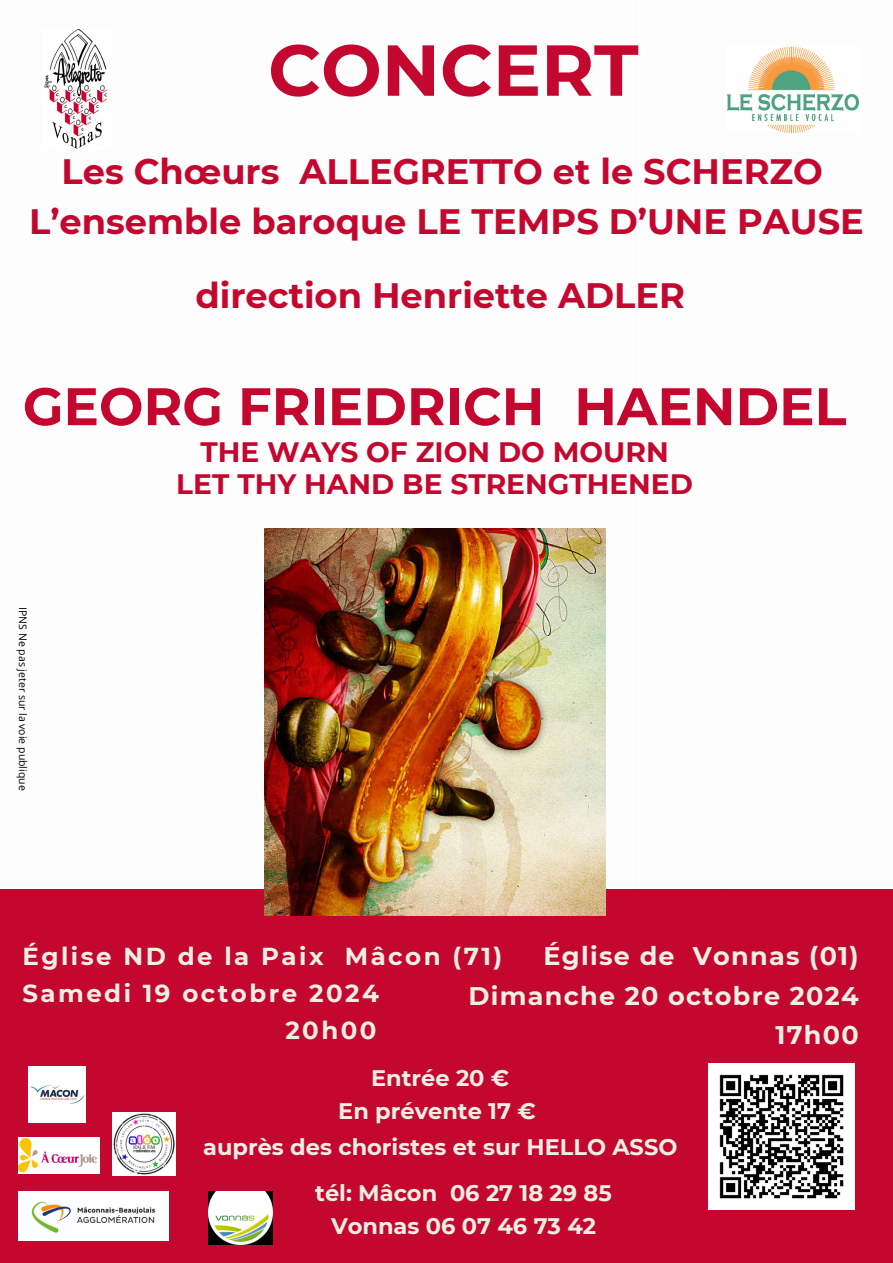
<style>
.page{position:relative;width:893px;height:1263px;background:#fff}
.page>*{position:absolute;margin:0;border:0;box-sizing:border-box;transform-origin:0 0}
.t1{font:700 72px "Montserrat";color:#c4072e}
.t2{font:700 52.8px "Montserrat";color:#c4072e}
.t3{font:700 35.25px "Montserrat";color:#c4072e}
.t4{font:700 28.05px/32.1px "Montserrat";color:#c4072e;text-align:center}
.t5{font:700 25.5px/39.4px "Montserrat";letter-spacing:.05em;color:#f1eee3;text-align:right}
.t6{font:700 24.53px "Montserrat";letter-spacing:.1em;color:#f1eee3}
.t7{font:700 22.5px/33.2px "Montserrat";color:#f1eee3;text-align:center}
.t8{font:10.5px "Open Sans";color:#000}
</style>
<div class="page">
<div style="left:0;top:889px;width:893px;height:374px;background:#c4072e"></div>
<img style="left:264px;top:529px;width:341px;height:386px">
<img style="left:43px;top:29px;width:64px;height:120px">
<img style="left:727px;top:46px;width:132px;height:86px">
<img style="left:18px;top:1138px;width:82px;height:36px">
<img style="left:209px;top:1192px;width:63px;height:52px">
<img style="left:18px;top:1192px;width:150px;height:48px">
<img style="left:112px;top:1113px;width:63px;height:63px">
<img style="left:29px;top:1066px;width:56px;height:57px">
<img style="left:708px;top:1063px;width:146px;height:146px">
<p class="t1" style="left:268px;top:26px;width:372px">CONCERT</p>
<p class="t3" style="left:61px;top:150px;width:763px">Les Chœurs ALLEGRETTO et le SCHERZO</p>
<h5 class="t3" style="left:29px;top:200px;width:836px">L’ensemble baroque LE TEMPS D’UNE PAUSE</h5>
<p class="t3" style="left:195px;top:274px;width:491px">direction Henriette ADLER</p>
<p class="t2" style="left:23px;top:374px;width:825px">GEORG FRIEDRICH HAENDEL</p>
<p class="t4" style="left:176px;top:436px;width:518px">THE WAYS OF ZION DO MOURN<br>LET THY HAND BE STRENGTHENED</p>
<p class="t8" style="left:30px;top:607px;width:185px;rotate:90deg">IPNS Ne pas jeter sur la voie publique</p>
<h4 class="t5" style="left:468px;top:936px;width:392px">Église de Vonnas (01)<br>Dimanche 20 octobre 2024<br>17h00</h4>
<h5 class="t6" style="left:23px;top:941px;width:481px">Église ND de la Paix Mâcon (71)</h5>
<h5 class="t6" style="left:23px;top:978px;width:358px">Samedi 19 octobre 2024</h5>
<h5 class="t6" style="left:285px;top:1015px;width:93px">20h00</h5>
<h5 class="t7" style="left:338px;top:1061px;width:199px">Entrée 20 €<br>En prévente 17 €</h5>
<h5 class="t7" style="left:203px;top:1130px;width:476px">auprès des choristes et sur HELLO ASSO</h5>
<p class="t7" style="left:315px;top:1176px;width:298px">tél: Mâcon 06 27 18 29 85<br>Vonnas 06 07 46 73 42</p>
</div>
